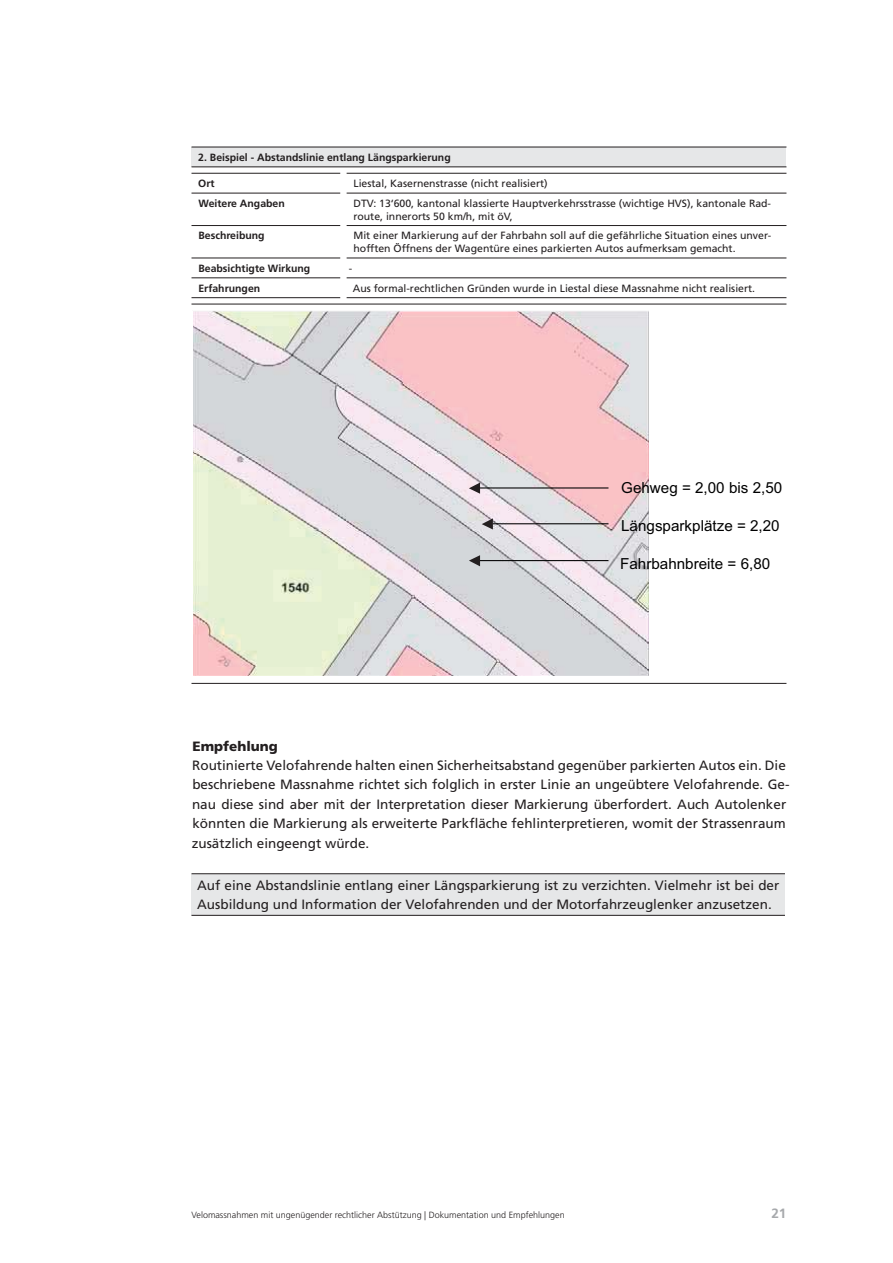
<style>
.page{position:relative;width:893px;height:1263px;background:#fff}
.page>*{position:absolute;margin:0;border:0;box-sizing:border-box;transform-origin:0 0}
.t1{font:15.15px "Arial";color:#000001}
.t2{font:13.5px/19.5px "Frutiger LT Std";color:#231f20}
.t3{font:900 13.5px "Frutiger LT Std";color:#231f20}
.t4{font:700 13.5px "Frutiger LT Std";color:#a7a9ac}
.t5{font:10.5px/12.6px "Frutiger LT Std";color:#231f20}
.t6{font:700 10.5px "Frutiger LT Std";color:#231f20}
.t7{font:300 9px "Frutiger LT Std";color:#231f20}
</style>
<div class="page">
<div style="left:191px;top:147px;width:595px;height:20px;background:#e6e7e8"></div>
<hr style="left:191px;top:147px;width:595px;height:1px;background:#231f20">
<hr style="left:191px;top:167px;width:595px;height:1px;background:#231f20">
<hr style="left:191px;top:173px;width:149px;height:1px;background:#231f20">
<hr style="left:346px;top:173px;width:440px;height:1px;background:#231f20">
<hr style="left:191px;top:193px;width:149px;height:1px;background:#231f20">
<hr style="left:346px;top:193px;width:440px;height:1px;background:#231f20">
<hr style="left:191px;top:225px;width:149px;height:1px;background:#231f20">
<hr style="left:346px;top:225px;width:440px;height:1px;background:#231f20">
<hr style="left:191px;top:258px;width:149px;height:1px;background:#231f20">
<hr style="left:346px;top:258px;width:440px;height:1px;background:#231f20">
<hr style="left:191px;top:277px;width:149px;height:1px;background:#231f20">
<hr style="left:346px;top:277px;width:440px;height:1px;background:#231f20">
<hr style="left:191px;top:297px;width:149px;height:1px;background:#231f20">
<hr style="left:346px;top:297px;width:440px;height:1px;background:#231f20">
<hr style="left:191px;top:304px;width:595px;height:1px;background:#231f20">
<hr style="left:191px;top:683px;width:595px;height:1px;background:#231f20">
<img style="left:193px;top:312px;width:455px;height:363px">
<hr style="left:479px;top:487px;width:129px;height:2px;background:#000001">
<svg style="left:469px;top:483px;width:11px;height:11px"></svg>
<hr style="left:492px;top:523px;width:116px;height:1px;background:#000001">
<svg style="left:481px;top:518px;width:12px;height:12px"></svg>
<hr style="left:479px;top:560px;width:129px;height:1px;background:#000001">
<svg style="left:469px;top:555px;width:11px;height:11px"></svg>
<div style="left:191px;top:874px;width:594px;height:41px;background:#e6e7e8"></div>
<hr style="left:191px;top:873px;width:594px;height:1px;background:#231f20">
<hr style="left:191px;top:915px;width:594px;height:1px;background:#231f20">
<p class="t6" style="left:198px;top:153px;width:254px">2. Beispiel - Abstandslinie entlang Längsparkierung</p>
<p class="t6" style="left:198px;top:179px;width:18px">Ort</p>
<p class="t5" style="left:353px;top:178px;width:196px">Liestal, Kasernenstrasse (nicht realisiert)</p>
<p class="t6" style="left:198px;top:199px;width:88px">Weitere Angaben</p>
<p class="t5" style="left:353px;top:198px;width:419px">DTV: 13‘600, kantonal klassierte Hauptverkehrsstrasse (wichtige HVS), kantonale Rad&shy;route, innerorts 50 km/h, mit öV,</p>
<p class="t6" style="left:198px;top:231px;width:68px">Beschreibung</p>
<p class="t5" style="left:353px;top:230px;width:419px">Mit einer Markierung auf der Fahrbahn soll auf die gefährliche Situation eines unver&shy;hofften Öffnens der Wagentüre eines parkierten Autos aufmerksam gemacht.</p>
<p class="t6" style="left:198px;top:264px;width:113px">Beabsichtigte Wirkung</p>
<p class="t5" style="left:349px;top:262px;width:5px">-</p>
<p class="t6" style="left:198px;top:284px;width:63px">Erfahrungen</p>
<p class="t5" style="left:353px;top:282px;width:404px">Aus formal-rechtlichen Gründen wurde in Liestal diese Massnahme nicht realisiert.</p>
<p class="t1" style="left:621px;top:478px;width:163px">Gehweg = 2,00 bis 2,50</p>
<p class="t1" style="left:621px;top:517px;width:160px">Längsparkplätze = 2,20</p>
<p class="t1" style="left:620px;top:554px;width:152px">Fahrbahnbreite = 6,80</p>
<p class="t3" style="left:192px;top:738px;width:87px">Empfehlung</p>
<p class="t2" style="left:192px;top:756px;width:599px">Routinierte Velofahrende halten einen Sicherheitsabstand gegenüber parkierten Autos ein. Die beschriebene Massnahme richtet sich folglich in erster Linie an ungeübtere Velofahrende. Ge&shy;nau diese sind aber mit der Interpretation dieser Markierung überfordert. Auch Autolenker könnten die Markierung als erweiterte Parkfläche fehlinterpretieren, womit der Strassenraum zusätzlich eingeengt würde.</p>
<p class="t2" style="left:197px;top:876px;width:583px">Auf eine Abstandslinie entlang einer Längsparkierung ist zu verzichten. Vielmehr ist bei der<br>Ausbildung und Information der Velofahrenden und der Motorfahrzeuglenker anzusetzen.</p>
<p class="t7" style="left:191px;top:1211px;width:375px">Velomassnahmen mit ungenügender rechtlicher Abstützung | Dokumentation und Empfehlungen</p>
<p class="t4" style="left:771px;top:1208px;width:16px">21</p>
</div>
